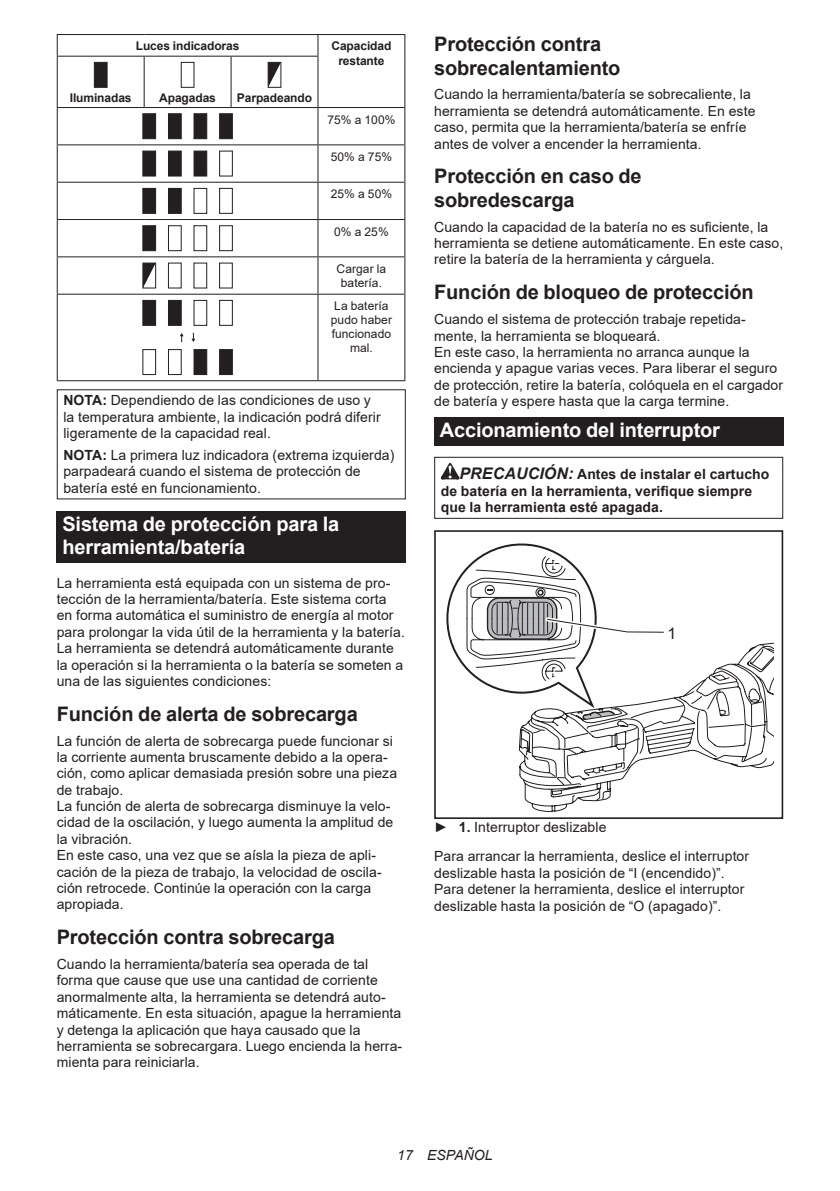
<style>
.page{position:relative;width:840px;height:1191px;background:#fff}
.page>*{position:absolute;margin:0;border:0;box-sizing:border-box;transform-origin:0 0}
.t1{font:700 20px/23.4px "Arial";letter-spacing:-.01em;color:#231f20}
.t2{font:700 20px/23.4px "Arial";letter-spacing:-.01em;color:#fff}
.t3{font:16px "Arial";color:#231f20}
.t4{font:14px/16.4px "Arial";letter-spacing:.005em;color:#231f20}
.t5{font:700 14px/16.4px "Arial";letter-spacing:.005em;color:#231f20}
.t6{font:italic 14px "Arial";letter-spacing:.005em;color:#231f20}
.t7{font:12px/14px "Arial";letter-spacing:.005em;color:#231f20;text-align:center}
.t8{font:700 12px/14px "Arial";letter-spacing:-.01em;color:#231f20;text-align:center}
.s1{font-weight:700}
.s2{font-style:italic;font-size:16px}
</style>
<div class="page">
<hr style="left:57px;top:34px;width:87px;height:1px;background:#231f20">
<svg style="left:57px;top:35px;width:1px;height:21px"></svg>
<hr style="left:144px;top:34px;width:87px;height:1px;background:#231f20">
<hr style="left:231px;top:34px;width:87px;height:1px;background:#231f20">
<hr style="left:318px;top:34px;width:87px;height:1px;background:#231f20">
<svg style="left:317px;top:35px;width:1px;height:21px"></svg>
<svg style="left:404px;top:35px;width:1px;height:21px"></svg>
<hr style="left:57px;top:56px;width:87px;height:1px;background:#231f20">
<hr style="left:57px;top:57px;width:1px;height:50px;background:#231f20">
<hr style="left:144px;top:56px;width:87px;height:1px;background:#231f20">
<hr style="left:144px;top:57px;width:1px;height:50px;background:#231f20">
<hr style="left:231px;top:56px;width:87px;height:1px;background:#231f20">
<hr style="left:230px;top:57px;width:1px;height:50px;background:#231f20">
<hr style="left:317px;top:57px;width:1px;height:50px;background:#231f20">
<hr style="left:404px;top:56px;width:1px;height:51px;background:#231f20">
<hr style="left:57px;top:107px;width:87px;height:1px;background:#231f20">
<hr style="left:57px;top:108px;width:1px;height:36px;background:#231f20">
<hr style="left:144px;top:107px;width:87px;height:1px;background:#231f20">
<hr style="left:231px;top:107px;width:87px;height:1px;background:#231f20">
<hr style="left:318px;top:107px;width:87px;height:1px;background:#231f20">
<hr style="left:317px;top:108px;width:1px;height:36px;background:#231f20">
<hr style="left:404px;top:108px;width:1px;height:36px;background:#231f20">
<hr style="left:57px;top:144px;width:87px;height:1px;background:#231f20">
<hr style="left:57px;top:145px;width:1px;height:37px;background:#231f20">
<hr style="left:144px;top:144px;width:87px;height:1px;background:#231f20">
<hr style="left:231px;top:144px;width:87px;height:1px;background:#231f20">
<hr style="left:318px;top:144px;width:87px;height:1px;background:#231f20">
<hr style="left:317px;top:145px;width:1px;height:37px;background:#231f20">
<hr style="left:404px;top:145px;width:1px;height:37px;background:#231f20">
<hr style="left:57px;top:182px;width:87px;height:1px;background:#231f20">
<hr style="left:57px;top:183px;width:1px;height:36px;background:#231f20">
<hr style="left:144px;top:182px;width:87px;height:1px;background:#231f20">
<hr style="left:231px;top:182px;width:87px;height:1px;background:#231f20">
<hr style="left:318px;top:182px;width:87px;height:1px;background:#231f20">
<hr style="left:317px;top:183px;width:1px;height:36px;background:#231f20">
<hr style="left:404px;top:183px;width:1px;height:36px;background:#231f20">
<hr style="left:57px;top:219px;width:87px;height:1px;background:#231f20">
<hr style="left:57px;top:220px;width:1px;height:36px;background:#231f20">
<hr style="left:144px;top:219px;width:87px;height:1px;background:#231f20">
<hr style="left:231px;top:219px;width:87px;height:1px;background:#231f20">
<hr style="left:318px;top:219px;width:87px;height:1px;background:#231f20">
<hr style="left:317px;top:220px;width:1px;height:36px;background:#231f20">
<hr style="left:404px;top:220px;width:1px;height:36px;background:#231f20">
<hr style="left:57px;top:256px;width:87px;height:1px;background:#231f20">
<hr style="left:57px;top:257px;width:1px;height:37px;background:#231f20">
<hr style="left:144px;top:256px;width:87px;height:1px;background:#231f20">
<hr style="left:231px;top:256px;width:87px;height:1px;background:#231f20">
<hr style="left:318px;top:256px;width:87px;height:1px;background:#231f20">
<hr style="left:317px;top:257px;width:1px;height:37px;background:#231f20">
<hr style="left:404px;top:257px;width:1px;height:37px;background:#231f20">
<hr style="left:57px;top:294px;width:87px;height:1px;background:#231f20">
<hr style="left:57px;top:295px;width:1px;height:85px;background:#231f20">
<hr style="left:144px;top:294px;width:87px;height:1px;background:#231f20">
<hr style="left:231px;top:294px;width:87px;height:1px;background:#231f20">
<hr style="left:318px;top:294px;width:87px;height:1px;background:#231f20">
<hr style="left:317px;top:295px;width:1px;height:85px;background:#231f20">
<hr style="left:404px;top:295px;width:1px;height:85px;background:#231f20">
<hr style="left:57px;top:380px;width:87px;height:1px;background:#231f20">
<hr style="left:144px;top:380px;width:87px;height:1px;background:#231f20">
<hr style="left:231px;top:380px;width:87px;height:1px;background:#231f20">
<hr style="left:318px;top:380px;width:87px;height:1px;background:#231f20">
<svg style="left:94px;top:62px;width:13px;height:26px"></svg>
<svg style="left:181px;top:62px;width:13px;height:26px"></svg>
<svg style="left:267px;top:62px;width:14px;height:26px"></svg>
<svg style="left:142px;top:113px;width:14px;height:26px"></svg>
<svg style="left:168px;top:113px;width:14px;height:26px"></svg>
<svg style="left:193px;top:113px;width:15px;height:26px"></svg>
<svg style="left:219px;top:113px;width:14px;height:26px"></svg>
<svg style="left:142px;top:151px;width:14px;height:25px"></svg>
<svg style="left:168px;top:151px;width:14px;height:25px"></svg>
<svg style="left:193px;top:151px;width:40px;height:25px"></svg>
<svg style="left:142px;top:188px;width:14px;height:26px"></svg>
<svg style="left:168px;top:188px;width:65px;height:26px"></svg>
<svg style="left:142px;top:225px;width:91px;height:26px"></svg>
<svg style="left:142px;top:262px;width:91px;height:26px"></svg>
<svg style="left:142px;top:300px;width:91px;height:75px"></svg>
<div style="left:57px;top:511px;width:348px;height:51px;background:#231f20"></div>
<div style="left:434px;top:417px;width:348px;height:29px;background:#231f20"></div>
<svg style="left:440px;top:463px;width:19px;height:16px"></svg>
<div style="left:434px;top:457px;width:348px;height:62px;border:1px solid #231f20"></div>
<div style="left:434px;top:530px;width:348px;height:289px;border:2px solid #231f20"></div>
<svg style="left:446px;top:543px;width:326px;height:269px"></svg>
<p class="t8" style="left:136px;top:39px;width:105px">Luces indicadoras</p>
<p class="t8" style="left:331px;top:39px;width:61px">Capacidad restante</p>
<p class="t8" style="left:70px;top:91px;width:63px">Iluminadas</p>
<p class="t8" style="left:159px;top:91px;width:58px">Apagadas</p>
<p class="t8" style="left:237px;top:91px;width:77px">Parpadeando</p>
<p class="t7" style="left:327px;top:112px;width:70px">75% a 100%</p>
<p class="t7" style="left:330px;top:149px;width:63px">50% a 75%</p>
<p class="t7" style="left:330px;top:187px;width:63px">25% a 50%</p>
<p class="t7" style="left:334px;top:224px;width:56px">0% a 25%</p>
<p class="t7" style="left:336px;top:261px;width:51px">Cargar la batería.</p>
<p class="t7" style="left:331px;top:299px;width:63px">La batería pudo haber funcionado mal.</p>
<p class="t4" style="left:63px;top:392px;width:318px"><span class="s1">NOTA:</span> Dependiendo de las condiciones de uso y la temperatura ambiente, la indicación podrá diferir ligeramente de la capacidad real.</p>
<p class="t4" style="left:63px;top:447px;width:332px"><span class="s1">NOTA:</span> La primera luz indicadora (extrema izquierda) parpadeará cuando el sistema de protección de batería esté en funcionamiento.</p>
<h1 class="t2" style="left:62px;top:512px;width:278px">Sistema de protección para la herramienta/batería</h1>
<p class="t4" style="left:57px;top:574px;width:349px">La herramienta está equipada con un sistema de pro&shy;tección de la herramienta/batería. Este sistema corta en forma automática el suministro de energía al motor para prolongar la vida útil de la herramienta y la batería.<br>La herramienta se detendrá automáticamente durante la operación si la herramienta o la batería se someten a una de las siguientes condiciones:</p>
<h1 class="t1" style="left:57px;top:702px;width:302px">Función de alerta de sobrecarga</h1>
<p class="t4" style="left:57px;top:732px;width:341px">La función de alerta de sobrecarga puede funcionar si la corriente aumenta bruscamente debido a la opera&shy;ción, como aplicar demasiada presión sobre una pieza de trabajo.<br>La función de alerta de sobrecarga disminuye la velo&shy;cidad de la oscilación, y luego aumenta la amplitud de la vibración.<br>En este caso, una vez que se aísla la pieza de apli&shy;cación de la pieza de trabajo, la velocidad de oscila&shy;ción retrocede. Continúe la operación con la carga apropiada.</p>
<h1 class="t1" style="left:57px;top:925px;width:279px">Protección contra sobrecarga</h1>
<p class="t4" style="left:57px;top:955px;width:347px">Cuando la herramienta/batería sea operada de tal forma que cause que use una cantidad de corriente anormalmente alta, la herramienta se detendrá auto&shy;máticamente. En esta situación, apague la herramienta y detenga la aplicación que haya causado que la herramienta se sobrecargara. Luego encienda la herra&shy;mienta para reiniciarla.</p>
<h1 class="t1" style="left:434px;top:33px;width:188px">Protección contra sobrecalentamiento</h1>
<p class="t4" style="left:434px;top:86px;width:322px">Cuando la herramienta/batería se sobrecaliente, la herramienta se detendrá automáticamente. En este caso, permita que la herramienta/batería se enfríe antes de volver a encender la herramienta.</p>
<h1 class="t1" style="left:434px;top:165px;width:209px">Protección en caso de sobredescarga</h1>
<p class="t4" style="left:434px;top:218px;width:350px">Cuando la capacidad de la batería no es suficiente, la herramienta se detiene automáticamente. En este caso, retire la batería de la herramienta y cárguela.</p>
<h1 class="t1" style="left:434px;top:281px;width:321px">Función de bloqueo de protección</h1>
<p class="t4" style="left:434px;top:311px;width:350px">Cuando el sistema de protección trabaje repetida&shy;mente, la herramienta se bloqueará.<br>En este caso, la herramienta no arranca aunque la encienda y apague varias veces. Para liberar el seguro de protección, retire la batería, colóquela en el cargador de batería y espere hasta que la carga termine.</p>
<h1 class="t2" style="left:439px;top:419px;width:281px">Accionamiento del interruptor</h1>
<p class="t5" style="left:440px;top:466px;width:330px;text-indent:19px"><span class="s2">PRECAUCIÓN:</span> Antes de instalar el cartucho de batería en la herramienta, verifique siempre que la herramienta esté apagada.</p>
<p class="t3" style="left:667px;top:622px;width:10px">1</p>
<p class="t4" style="left:434px;top:813px;width:316px;line-height:28.8px">► <span class="s1">1.</span> Interruptor deslizable<br>Para arrancar la herramienta, deslice el interruptor</p>
<p class="t4" style="left:434px;top:864px;width:311px">deslizable hasta la posición de “I (encendido)”.<br>Para detener la herramienta, deslice el interruptor deslizable hasta la posición de “O (apagado)”.</p>
<p class="t6" style="left:397px;top:1146px;width:97px">17 ESPAÑOL</p>
</div>
